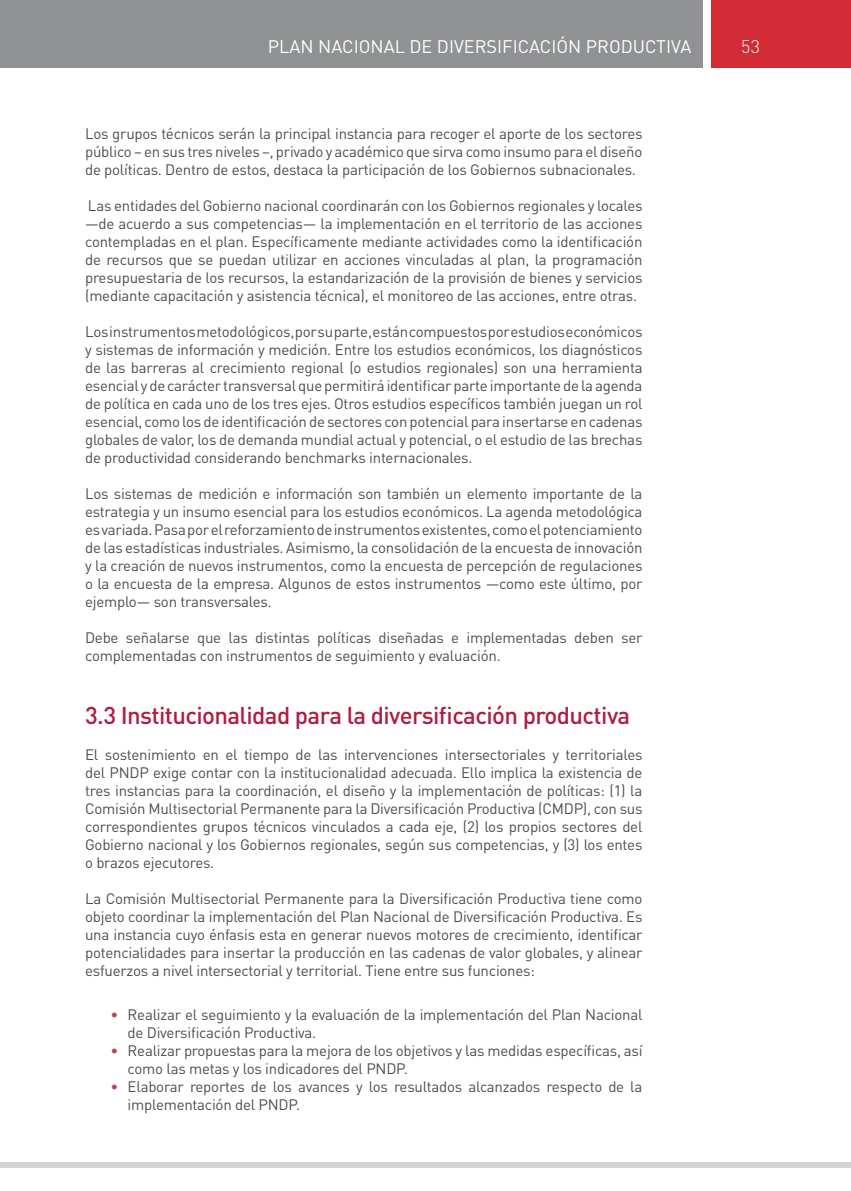
<style>
.page{position:relative;width:851px;height:1191px;background:#fff}
.page>*{position:absolute;margin:0;border:0;box-sizing:border-box;transform-origin:0 0}
.t1{font:500 24px "DIN Pro";letter-spacing:-.025em;color:#b11c42}
.t2{font:18px "DIN Pro";color:#fff}
.t3{font:300 18px "DIN Pro";color:#fff}
.t4{font:15px/18px "DIN Pro";letter-spacing:-.015em;color:#4d4d4f;text-align:justify}
.s1{color:#ba4553}
</style>
<div class="page">
<div style="left:0;top:0;width:702px;height:68px;background:#8f9193"></div>
<div style="left:711px;top:0;width:139px;height:68px;background:#d32b35"></div>
<div style="left:0;top:1162px;width:850px;height:6px;background:#d1d3d4"></div>
<p class="t2" style="left:268px;top:34px;width:425px">PLAN NACIONAL DE DIVERSIFICACIÓN PRODUCTIVA</p>
<p class="t3" style="left:741px;top:34px;width:21px">53</p>
<p class="t4" style="left:85px;top:124px;width:559px">Los grupos técnicos serán la principal instancia para recoger el aporte de los sectores público – en sus tres niveles –, privado y académico que sirva como insumo para el diseño de políticas. Dentro de estos, destaca la participación de los Gobiernos subnacionales.</p>
<p class="t4" style="left:85px;top:196px;width:559px">Las entidades del Gobierno nacional coordinarán con los Gobiernos regionales y locales —de acuerdo a sus competencias— la implementación en el territorio de las acciones contempladas en el plan. Específicamente mediante actividades como la identificación de recursos que se puedan utilizar en acciones vinculadas al plan, la programación presupuestaria de los recursos, la estandarización de la provisión de bienes y servicios (mediante capacitación y asistencia técnica), el monitoreo de las acciones, entre otras.</p>
<p class="t4" style="left:85px;top:322px;width:559px">Los instrumentos metodológicos, por su parte, están compuestos por estudios económicos y sistemas de información y medición. Entre los estudios económicos, los diagnósticos de las barreras al crecimiento regional (o estudios regionales) son una herramienta esencial y de carácter transversal que permitirá identificar parte importante de la agenda de política en cada uno de los tres ejes. Otros estudios específicos también juegan un rol esencial, como los de identificación de sectores con potencial para insertarse en cadenas globales de valor, los de demanda mundial actual y potencial, o el estudio de las brechas de productividad considerando benchmarks internacionales.</p>
<p class="t4" style="left:85px;top:484px;width:559px">Los sistemas de medición e información son también un elemento importante de la estrategia y un insumo esencial para los estudios económicos. La agenda metodológica es variada. Pasa por el reforzamiento de instrumentos existentes, como el potenciamiento de las estadísticas industriales. Asimismo, la consolidación de la encuesta de innovación y la creación de nuevos instrumentos, como la encuesta de percepción de regulaciones o la encuesta de la empresa. Algunos de estos instrumentos —como este último, por ejemplo— son transversales.</p>
<p class="t4" style="left:85px;top:628px;width:559px">Debe señalarse que las distintas políticas diseñadas e implementadas deben ser complementadas con instrumentos de seguimiento y evaluación.</p>
<h1 class="t1" style="left:85px;top:698px;width:546px">3.3 I nstitucionalidad para la diversificación productiva</h1>
<p class="t4" style="left:85px;top:744px;width:559px">El sostenimiento en el tiempo de las intervenciones intersectoriales y territoriales del PNDP exige contar con la institucionalidad adecuada. Ello implica la existencia de tres instancias para la coordinación, el diseño y la implementación de políticas: (1) la Comisión Multisectorial Permanente para la Diversificación Productiva (CMDP), con sus correspondientes grupos técnicos vinculados a cada eje, (2) los propios sectores del Gobierno nacional y los Gobiernos regionales, según sus competencias, y (3) los entes o brazos ejecutores.</p>
<p class="t4" style="left:85px;top:888px;width:559px">La Comisión Multisectorial Permanente para la Diversificación Productiva tiene como objeto coordinar la implementación del Plan Nacional de Diversificación Productiva. Es una instancia cuyo énfasis esta en generar nuevos motores de crecimiento, identificar potencialidades para insertar la producción en las cadenas de valor globales, y alinear esfuerzos a nivel intersectorial y territorial. Tiene entre sus funciones:</p>
<p class="t4" style="left:128px;top:1005px;width:516px;text-indent:-17px"><span class="s1">•</span> Realizar el seguimiento y la evaluación de la implementación del Plan Nacional de Diversificación Productiva.</p>
<p class="t4" style="left:128px;top:1041px;width:516px;text-indent:-17px"><span class="s1">•</span> Realizar propuestas para la mejora de los objetivos y las medidas específicas, así como las metas y los indicadores del PNDP.</p>
<p class="t4" style="left:128px;top:1077px;width:516px;text-indent:-17px"><span class="s1">•</span> Elaborar reportes de los avances y los resultados alcanzados respecto de la implementación del PNDP.</p>
</div>
